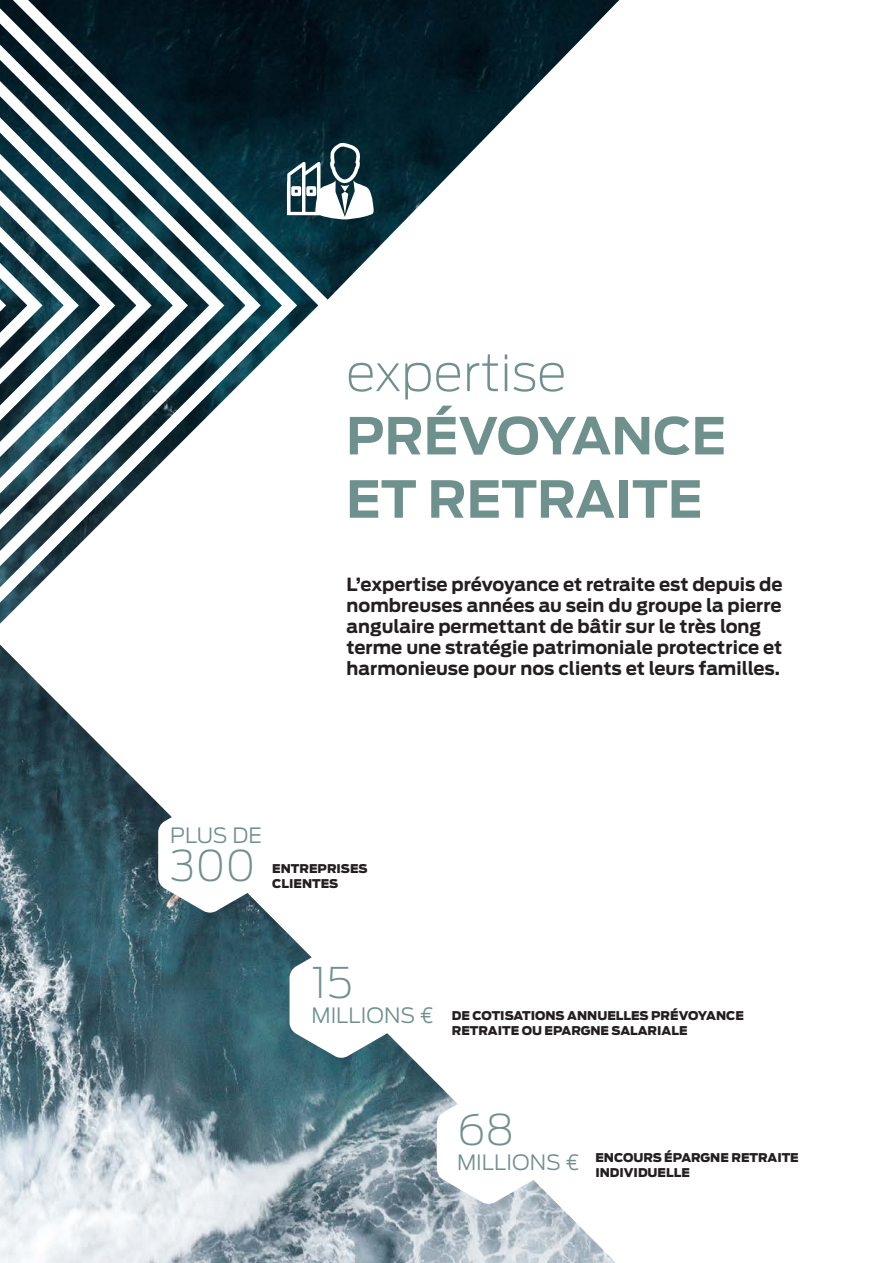
<style>
.page{position:relative;width:893px;height:1263px;background:#fff}
.page>*{position:absolute;margin:0;border:0;box-sizing:border-box;transform-origin:0 0}
.t1{font:700 50.7px "Antenna";color:#6f918e}
.t2{font:200 50.7px "Antenna";color:#6f918e}
.texte_courant{font:200 42px "Antenna";color:#6f918e}
.texte_courant-2{font:300 21px "Antenna";color:#6f918e}
.phrase_gras_intro{font:700 18px/21px "Antenna";color:#231f20}
.ZOOOM{font:900 12px/15px "Antenna";color:#231f20}
</style>
<div class="page">
<img style="left:0;top:0;width:619px;height:1263px">
<svg style="left:0;top:0;width:333px;height:761px"></svg>
<svg style="left:0;top:0;width:305px;height:741px"></svg>
<svg style="left:0;top:0;width:268px;height:705px"></svg>
<svg style="left:0;top:0;width:232px;height:669px"></svg>
<svg style="left:0;top:0;width:196px;height:632px"></svg>
<svg style="left:0;top:15px;width:159px;height:581px"></svg>
<svg style="left:0;top:51px;width:123px;height:509px"></svg>
<svg style="left:0;top:88px;width:87px;height:435px"></svg>
<svg style="left:290px;top:942px;width:103px;height:116px"></svg>
<svg style="left:158px;top:797px;width:104px;height:116px"></svg>
<svg style="left:437px;top:1088px;width:103px;height:116px"></svg>
<svg style="left:287px;top:143px;width:87px;height:76px"></svg>
<p class="t2" style="left:346px;top:342px;width:222px">expertise</p>
<p class="t1" style="left:346px;top:406px;width:382px">PRÉVOYANCE</p>
<p class="t1" style="left:346px;top:469px;width:358px">ET RETRAITE</p>
<p class="phrase_gras_intro" style="left:347px;top:574px;width:438px">L’expertise prévoyance et retraite est depuis de nombreuses années au sein du groupe la pierre angulaire permettant de bâtir sur le très long terme une stratégie patrimoniale protectrice et harmonieuse pour nos clients et leurs familles.</p>
<p class="texte_courant-2" style="left:170px;top:823px;width:93px">PLUS DE</p>
<p class="texte_courant" style="left:170px;top:840px;width:87px">300</p>
<p class="ZOOOM" style="left:272px;top:861px;width:97px">ENTREPRISES</p>
<p class="ZOOOM" style="left:272px;top:876px;width:68px">CLIENTES</p>
<p class="texte_courant" style="left:311px;top:957px;width:43px">15</p>
<p class="texte_courant-2" style="left:311px;top:1003px;width:124px">MILLIONS €</p>
<p class="ZOOOM" style="left:452px;top:1008px;width:294px">DE COTISATIONS ANNUELLES PRÉVOYANCE<br>RETRAITE OU EPARGNE SALARIALE</p>
<p class="texte_courant" style="left:457px;top:1104px;width:59px">68</p>
<p class="texte_courant-2" style="left:457px;top:1150px;width:124px">MILLIONS €</p>
<p class="ZOOOM" style="left:595px;top:1150px;width:205px">ENCOURS ÉPARGNE RETRAITE<br>INDIVIDUELLE</p>
</div>
